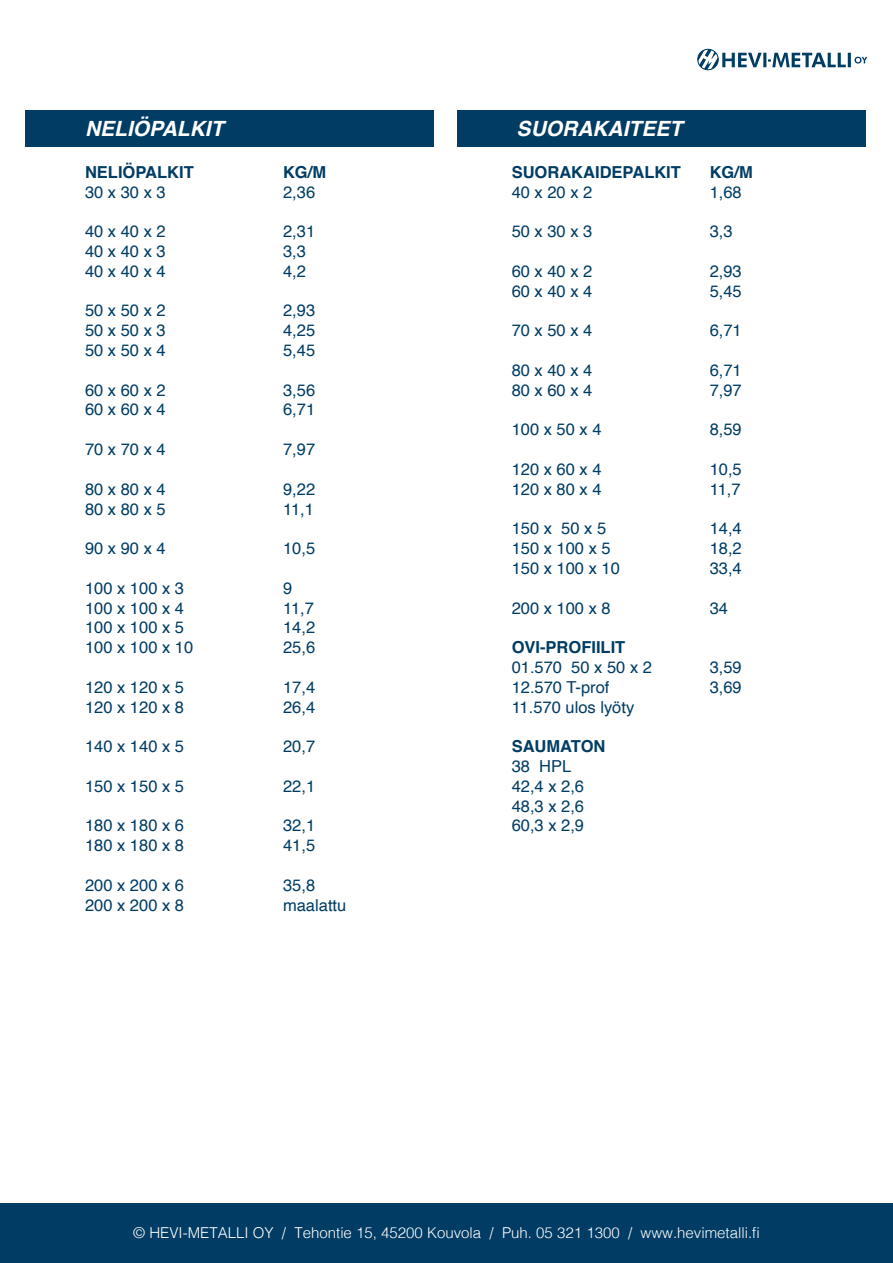
<style>
.page{position:relative;width:893px;height:1263px;background:#fff}
.page>*{position:absolute;margin:0;border:0;box-sizing:border-box;transform-origin:0 0}
.t1{font:italic 700 21px "Helvetica";color:#fff}
.t2{font:16.5px/19.8px "Helvetica";color:#003c64}
.t3{font:700 16.5px "Helvetica";color:#003c64}
.t4{font:300 15px "Helvetica";color:#fff}
</style>
<div class="page">
<div style="left:0;top:1203px;width:893px;height:60px;background:#003c64"></div>
<svg style="left:699px;top:49px;width:168px;height:21px"></svg>
<div style="left:697px;top:49px;width:21px;height:21px;border:1px solid #003c64;border-radius:50%"></div>
<div style="left:26px;top:111px;width:408px;height:36px;background:#003c64"></div>
<div style="left:457px;top:111px;width:408px;height:36px;background:#003c64"></div>
<p class="t1" style="left:85px;top:116px;width:140px">NELIÖPALKIT</p>
<p class="t1" style="left:517px;top:116px;width:167px">SUORAKAITEET</p>
<p class="t3" style="left:85px;top:159px;width:110px">NELIÖPALKIT</p>
<p class="t3" style="left:283px;top:159px;width:45px">KG/M</p>
<p class="t2" style="left:85px;top:182px;width:82px">30 x 30 x 3</p>
<p class="t2" style="left:283px;top:182px;width:34px">2,36</p>
<p class="t2" style="left:85px;top:222px;width:82px">40 x 40 x 2</p>
<p class="t2" style="left:283px;top:222px;width:34px">2,31</p>
<p class="t2" style="left:85px;top:242px;width:82px">40 x 40 x 3</p>
<p class="t2" style="left:283px;top:242px;width:24px">3,3</p>
<p class="t2" style="left:85px;top:262px;width:82px">40 x 40 x 4</p>
<p class="t2" style="left:283px;top:262px;width:24px">4,2</p>
<p class="t2" style="left:85px;top:301px;width:82px">50 x 50 x 2</p>
<p class="t2" style="left:283px;top:301px;width:34px">2,93</p>
<p class="t2" style="left:85px;top:321px;width:82px">50 x 50 x 3</p>
<p class="t2" style="left:283px;top:321px;width:34px">4,25</p>
<p class="t2" style="left:85px;top:341px;width:82px">50 x 50 x 4</p>
<p class="t2" style="left:283px;top:341px;width:34px">5,45</p>
<p class="t2" style="left:85px;top:380px;width:82px">60 x 60 x 2</p>
<p class="t2" style="left:283px;top:380px;width:34px">3,56</p>
<p class="t2" style="left:85px;top:400px;width:82px">60 x 60 x 4</p>
<p class="t2" style="left:283px;top:400px;width:34px">6,71</p>
<p class="t2" style="left:85px;top:440px;width:82px">70 x 70 x 4</p>
<p class="t2" style="left:283px;top:440px;width:34px">7,97</p>
<p class="t2" style="left:85px;top:479px;width:82px">80 x 80 x 4</p>
<p class="t2" style="left:283px;top:479px;width:34px">9,22</p>
<p class="t2" style="left:85px;top:499px;width:82px">80 x 80 x 5</p>
<p class="t2" style="left:283px;top:499px;width:32px">11,1</p>
<p class="t2" style="left:85px;top:539px;width:82px">90 x 90 x 4</p>
<p class="t2" style="left:283px;top:539px;width:34px">10,5</p>
<p class="t2" style="left:85px;top:578px;width:101px">100 x 100 x 3</p>
<p class="t2" style="left:283px;top:578px;width:11px">9</p>
<p class="t2" style="left:85px;top:598px;width:101px">100 x 100 x 4</p>
<p class="t2" style="left:283px;top:598px;width:32px">11,7</p>
<p class="t2" style="left:85px;top:618px;width:101px">100 x 100 x 5</p>
<p class="t2" style="left:283px;top:618px;width:34px">14,2</p>
<p class="t2" style="left:85px;top:638px;width:110px">100 x 100 x 10</p>
<p class="t2" style="left:283px;top:638px;width:34px">25,6</p>
<p class="t2" style="left:85px;top:677px;width:101px">120 x 120 x 5</p>
<p class="t2" style="left:283px;top:677px;width:34px">17,4</p>
<p class="t2" style="left:85px;top:697px;width:101px">120 x 120 x 8</p>
<p class="t2" style="left:283px;top:697px;width:34px">26,4</p>
<p class="t2" style="left:85px;top:737px;width:101px">140 x 140 x 5</p>
<p class="t2" style="left:283px;top:737px;width:34px">20,7</p>
<p class="t2" style="left:85px;top:776px;width:101px">150 x 150 x 5</p>
<p class="t2" style="left:283px;top:776px;width:34px">22,1</p>
<p class="t2" style="left:85px;top:816px;width:101px">180 x 180 x 6</p>
<p class="t2" style="left:283px;top:816px;width:34px">32,1</p>
<p class="t2" style="left:85px;top:836px;width:101px">180 x 180 x 8</p>
<p class="t2" style="left:283px;top:836px;width:34px">41,5</p>
<p class="t2" style="left:85px;top:875px;width:101px">200 x 200 x 6</p>
<p class="t2" style="left:283px;top:875px;width:34px">35,8</p>
<p class="t2" style="left:85px;top:895px;width:101px">200 x 200 x 8</p>
<p class="t2" style="left:283px;top:895px;width:65px">maalattu</p>
<p class="t3" style="left:512px;top:159px;width:171px">SUORAKAIDEPALKIT</p>
<p class="t3" style="left:710px;top:159px;width:45px">KG/M</p>
<p class="t2" style="left:512px;top:182px;width:82px">40 x 20 x 2</p>
<p class="t2" style="left:710px;top:182px;width:34px">1,68</p>
<p class="t2" style="left:512px;top:222px;width:82px">50 x 30 x 3</p>
<p class="t2" style="left:710px;top:222px;width:24px">3,3</p>
<p class="t2" style="left:512px;top:262px;width:82px">60 x 40 x 2</p>
<p class="t2" style="left:710px;top:262px;width:34px">2,93</p>
<p class="t2" style="left:512px;top:281px;width:82px">60 x 40 x 4</p>
<p class="t2" style="left:710px;top:281px;width:34px">5,45</p>
<p class="t2" style="left:512px;top:321px;width:82px">70 x 50 x 4</p>
<p class="t2" style="left:710px;top:321px;width:34px">6,71</p>
<p class="t2" style="left:512px;top:361px;width:82px">80 x 40 x 4</p>
<p class="t2" style="left:710px;top:361px;width:34px">6,71</p>
<p class="t2" style="left:512px;top:380px;width:82px">80 x 60 x 4</p>
<p class="t2" style="left:710px;top:380px;width:34px">7,97</p>
<p class="t2" style="left:512px;top:420px;width:91px">100 x 50 x 4</p>
<p class="t2" style="left:710px;top:420px;width:34px">8,59</p>
<p class="t2" style="left:512px;top:460px;width:91px">120 x 60 x 4</p>
<p class="t2" style="left:710px;top:460px;width:34px">10,5</p>
<p class="t2" style="left:512px;top:479px;width:91px">120 x 80 x 4</p>
<p class="t2" style="left:710px;top:479px;width:32px">11,7</p>
<p class="t2" style="left:512px;top:519px;width:96px">150 x 50 x 5</p>
<p class="t2" style="left:710px;top:519px;width:34px">14,4</p>
<p class="t2" style="left:512px;top:539px;width:101px">150 x 100 x 5</p>
<p class="t2" style="left:710px;top:539px;width:34px">18,2</p>
<p class="t2" style="left:512px;top:559px;width:110px">150 x 100 x 10</p>
<p class="t2" style="left:710px;top:559px;width:34px">33,4</p>
<p class="t2" style="left:512px;top:598px;width:101px">200 x 100 x 8</p>
<p class="t2" style="left:710px;top:598px;width:20px">34</p>
<p class="t3" style="left:512px;top:634px;width:115px">OVI-PROFIILIT</p>
<p class="t2" style="left:512px;top:658px;width:142px">01.570 50 x 50 x 2</p>
<p class="t2" style="left:710px;top:658px;width:34px">3,59</p>
<p class="t2" style="left:512px;top:677px;width:99px">12.570 T-prof</p>
<p class="t2" style="left:710px;top:677px;width:34px">3,69</p>
<p class="t2" style="left:512px;top:697px;width:124px">11.570 ulos lyöty</p>
<p class="t3" style="left:512px;top:733px;width:95px">SAUMATON</p>
<p class="t2" style="left:512px;top:757px;width:74px">38 HPL<br>42,4 x 2,6<br>48,3 x 2,6<br>60,3 x 2,9</p>
<p class="t4" style="left:133px;top:1219px;width:628px">© HEVI-METALLI OY / Tehontie 15, 45200 Kouvola / Puh. 05 321 1300 / www.hevimetalli.fi</p>
</div>
